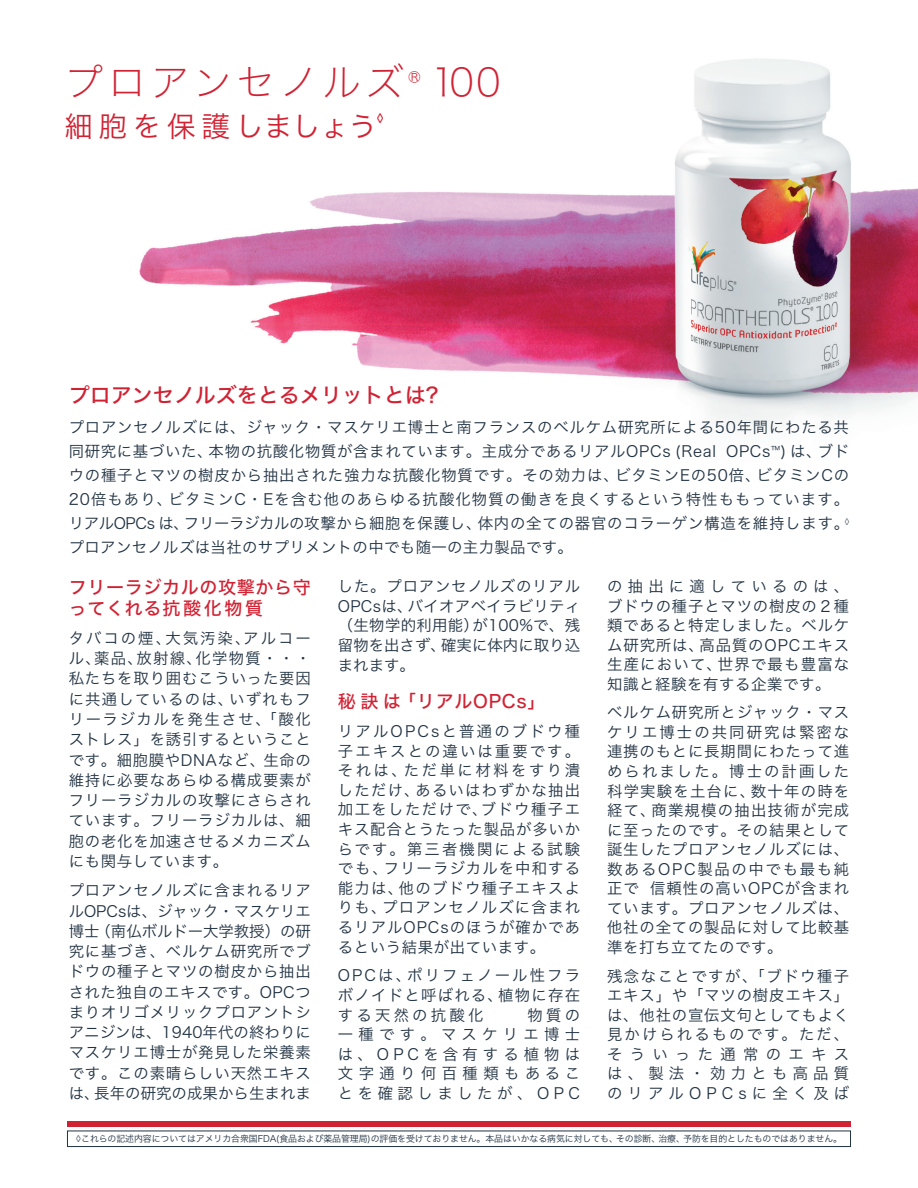
<style>
.page{position:relative;width:918px;height:1188px;background:#fff}
.page>*{position:absolute;margin:0;border:0;box-sizing:border-box;transform-origin:0 0}
.t1{font:39px "Hiragino Sans W1";letter-spacing:.1em;color:#d12233}
.t2{font:28.5px "Hiragino Sans W3";letter-spacing:.2em;color:#d12233}
.t3{font:21px "Hiragino Sans W5";color:#d12233}
.t4{font:18px/20.2px "Hiragino Sans W5";letter-spacing:.04em;color:#d12233}
.t5{font:15.3px/19.5px "Hiragino Sans W3";letter-spacing:.055em;color:#213242;text-align:justify}
.t6{font:9px "Hiragino Sans W3";letter-spacing:-.01em;color:#213242}
.s1{font-family:"Arial MT Std";font-weight:300;font-size:9.75px}
</style>
<div class="page">
<img style="left:139px;top:59px;width:778px;height:366px">
<div style="left:67px;top:1120px;width:783px;height:6px;background:#d12233"></div>
<h1 class="t1" style="left:64px;top:48px;width:437px">プロアンセノルズ<sup>®</sup> 100</h1>
<h2 class="t2" style="left:64px;top:100px;width:320px">細胞を保護しましょう<sup>◊</sup></h2>
<h3 class="t3" style="left:69px;top:376px;width:371px">プロアンセノルズをとるメリットとは?</h3>
<p class="t5" style="left:69px;top:414px;width:782px;line-height:24px">プロアンセノルズには、ジャック・マスケリエ博士と南フランスのベルケム研究所による50年間にわたる共同研究に基づいた、本物の抗酸化物質が含まれています。主成分であるリアルOPCs (Real OPCs<sup>™</sup>) は、ブドウの種子とマツの樹皮から抽出された強力な抗酸化物質です。その効力は、ビタミンEの50倍、ビタミンCの20倍もあり、ビタミンC・Eを含む他のあらゆる抗酸化物質の働きを良くするという特性ももっています。リアルOPCs は、フリーラジカルの攻撃から細胞を保護し、体内の全ての器官のコラーゲン構造を維持します。<sup>◊</sup>プロアンセノルズは当社のサプリメントの中でも随一の主力製品です。</p>
<p class="t4" style="left:69px;top:576px;width:243px">フリーラジカルの攻撃から守ってくれる抗酸化物質</p>
<p class="t5" style="left:69px;top:627px;width:244px;line-height:20.2px">タバコの煙、大気汚染、アルコール、薬品、放射線、化学物質・・・私たちを取り囲むこういった要因に共通しているのは、いずれもフリーラジカルを発生させ、「酸化ストレス」を誘引するということです。細胞膜やDNAなど、生命の維持に必要なあらゆる構成要素がフリーラジカルの攻撃にさらされています。フリーラジカルは、細胞の老化を加速させるメカニズムにも関与しています。</p>
<p class="t5" style="left:69px;top:879px;width:244px;line-height:20.2px">プロアンセノルズに含まれるリアルOPCsは、ジャック・マスケリエ博士（南仏ボルドー大学教授）の研究に基づき、ベルケム研究所でブドウの種子とマツの樹皮から抽出された独自のエキスです。OPCつまりオリゴメリックプロアントシアニジンは、1940年代の終わりにマスケリエ博士が発見した栄養素です。この素晴らしい天然エキスは、長年の研究の成果から生まれま</p>
<p class="t5" style="left:338px;top:575px;width:244px">した。プロアンセノルズのリアルOPCsは、バイオアベイラビリティ（生物学的利用能）が100%で、残留物を出さず、確実に体内に取り込まれます。</p>
<p class="t4" style="left:338px;top:690px;width:209px">秘訣は「リアルOPCs」</p>
<p class="t5" style="left:338px;top:720px;width:244px">リアルOPCsと普通のブドウ種子エキスとの違いは重要です。それは、ただ単に材料をすり潰しただけ、あるいはわずかな抽出加工をしただけで、ブドウ種子エキス配合とうたった製品が多いからです。第三者機関による試験でも、フリーラジカルを中和する能力は、他のブドウ種子エキスよりも、プロアンセノルズに含まれるリアルOPCsのほうが確かであるという結果が出ています。</p>
<p class="t5" style="left:338px;top:964px;width:244px">OPCは、ポリフェノール性フラボノイドと呼ばれる、植物に存在する天然の抗酸化</p>
<p class="t5" style="left:338px;top:1003px;width:244px;text-indent:189px">物質の一種です。マスケリエ博士は、OPCを含有する植物は文字通り何百種類もあることを確認しましたが、OPC</p>
<p class="t5" style="left:607px;top:575px;width:244px">の抽出に適しているのは、ブドウの種子とマツの樹皮の２種類であると特定しました。ベルケム研究所は、高品質のOPCエキス生産において、世界で最も豊富な知識と経験を有する企業です。</p>
<p class="t5" style="left:607px;top:701px;width:244px">ベルケム研究所とジャック・マスケリエ博士の共同研究は緊密な連携のもとに長期間にわたって進められました。博士の計画した科学実験を土台に、数十年の時を経て、商業規模の抽出技術が完成に至ったのです。その結果として誕生したプロアンセノルズには、数あるOPC製品の中でも最も純正で 信頼性の高いOPCが含まれています。プロアンセノルズは、他社の全ての製品に対して比較基準を打ち立てたのです。</p>
<p class="t5" style="left:607px;top:964px;width:244px">残念なことですが、「ブドウ種子エキス」や「マツの樹皮エキス」は、他社の宣伝文句としてもよく見かけられるものです。ただ、そういった通常のエキスは、製法・効力とも高品質のリアルOPCsに全く及ば</p>
<p class="t6" style="left:76px;top:1130px;width:767px"><span class="s1">◊</span>これらの記述内容についてはアメリカ合衆国FDA(食品および薬品管理局)の評価を受けておりません。本品はいかなる病気に対しても、その診断、治療、予防を目的としたものではありません。</p>
</div>
